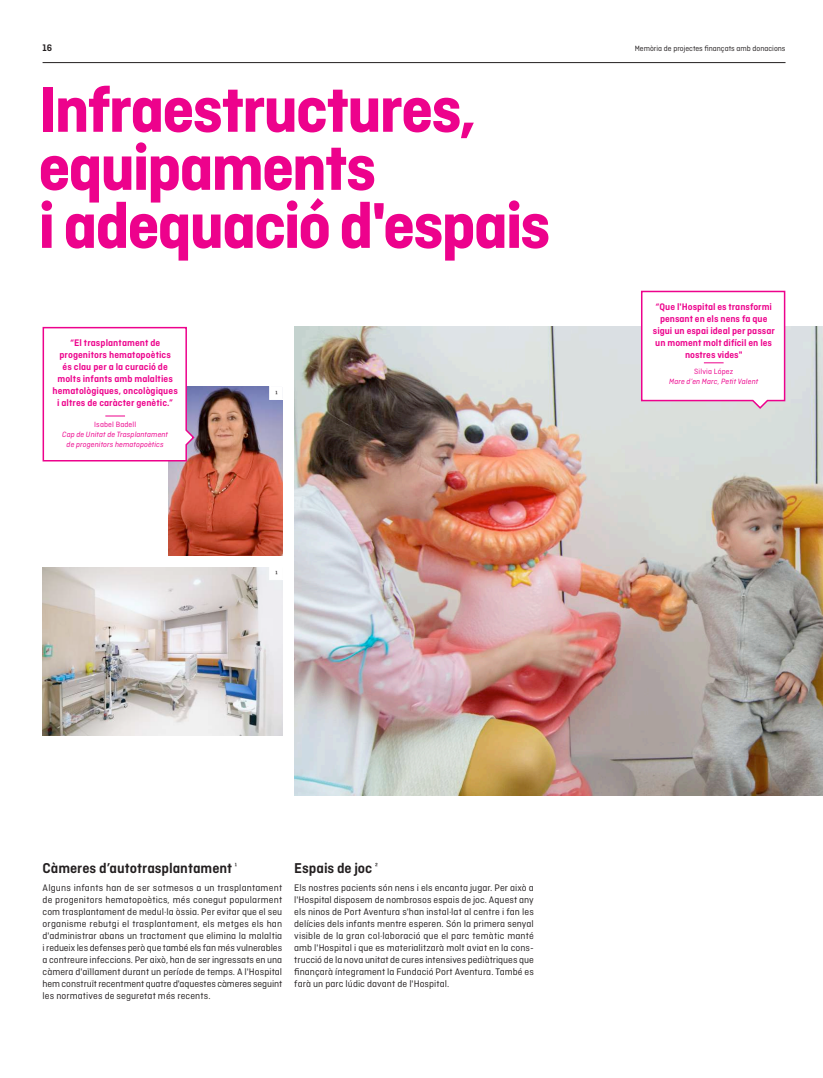
<style>
.page{position:relative;width:823px;height:1078px;background:#fff}
.page>*{position:absolute;margin:0;border:0;box-sizing:border-box;transform-origin:0 0}
.t1{font:700 68px/58px "Ciutadella";letter-spacing:-.035em;color:#ed028c}
.t2{font:600 15px "Ciutadella";color:#231f20}
.t3{font:10px/12px "Ciutadella";letter-spacing:.005em;color:#231f20;text-align:justify}
.t4{font:600 10px/12px "Ciutadella";letter-spacing:.005em;color:#ed028c;text-align:center}
.t5{font:600 10px "Ciutadella";color:#231f20}
.t6{font:italic 8px/10px "Ciutadella";letter-spacing:.015em;color:#ed028c;text-align:center}
.t7{font:8px "Ciutadella";color:#231f20}
.t8{font:8px "Ciutadella";letter-spacing:.015em;color:#ed028c}
.s1{font-weight:400;font-size:10px}
</style>
<div class="page">
<hr style="left:43px;top:62px;width:742px;height:1px;background:#231f20">
<img style="left:168px;top:387px;width:114px;height:168px">
<img style="left:294px;top:327px;width:528px;height:468px">
<img style="left:43px;top:567px;width:239px;height:168px">
<svg style="left:268px;top:386px;width:14px;height:14px"></svg>
<svg style="left:268px;top:567px;width:14px;height:13px"></svg>
<svg style="left:639px;top:290px;width:146px;height:120px"></svg>
<svg style="left:42px;top:326px;width:153px;height:136px"></svg>
<p class="t5" style="left:43px;top:42px;width:11px">16</p>
<h1 class="t1" style="left:38px;top:80px;width:513px">Infraestructures, equipaments<br>i adequació d'espais</h1>
<p class="t4" style="left:52px;top:337px;width:127px">“El trasplantament de progenitors hematopoètics<br>és clau per a la curació de molts infants amb malalties hematològiques, oncològiques i altres de caràcter genètic.”</p>
<p class="t8" style="left:94px;top:420px;width:43px">Isabel Badell</p>
<p class="t6" style="left:62px;top:429px;width:107px">Cap de Unitat de Trasplantament de progenitors hematopoètics</p>
<p class="t3" style="left:275px;top:390px;width:4px">1</p>
<p class="t3" style="left:275px;top:570px;width:4px">1</p>
<p class="t7" style="left:634px;top:44px;width:152px">Memòria de projectes finançats amb donacions</p>
<p class="t4" style="left:652px;top:301px;width:123px">“Que l'Hospital es transformi pensant en els nens fa que sigui un espai ideal per passar un moment molt difícil en les nostres vides"</p>
<p class="t8" style="left:693px;top:367px;width:40px">Silvia López</p>
<p class="t6" style="left:669px;top:376px;width:90px">Mare d’en Marc, Petit Valent</p>
<h2 class="t2" style="left:43px;top:859px;width:196px">Càmeres d’autotrasplantament <span class="s1">1</span></h2>
<p class="t3" style="left:43px;top:881px;width:241px">Alguns infants han de ser sotmesos a un trasplantament de progenitors hematopoètics, més conegut popularment com trasplantament de medul·la òssia. Per evitar que el seu organisme rebutgi el trasplantament, els metges els han d'administrar abans un tractament que elimina la malaltia i redueix les defenses però que també els fan més vulnerables a contreure infeccions. Per això, han de ser ingressats en una càmera d'aïllament durant un període de temps. A l'Hospital hem construït recentment quatre d'aquestes càmeres seguint les normatives de seguretat més recents.</p>
<h2 class="t2" style="left:294px;top:859px;width:85px">Espais de joc <span class="s1">2</span></h2>
<p class="t3" style="left:294px;top:881px;width:241px">Els nostres pacients són nens i els encanta jugar. Per això a l'Hospital disposem de nombrosos espais de joc. Aquest any els ninos de Port Aventura s'han instal·lat al centre i fan les delícies dels infants mentre esperen. Són la primera senyal visible de la gran col·laboració que el parc temàtic manté amb l'Hospital i que es materialitzarà molt aviat en la cons&shy;trucció de la nova unitat de cures intensives pediàtriques que finançarà íntegrament la Fundació Port Aventura. També es farà un parc lúdic davant de l'Hospital.</p>
</div>
